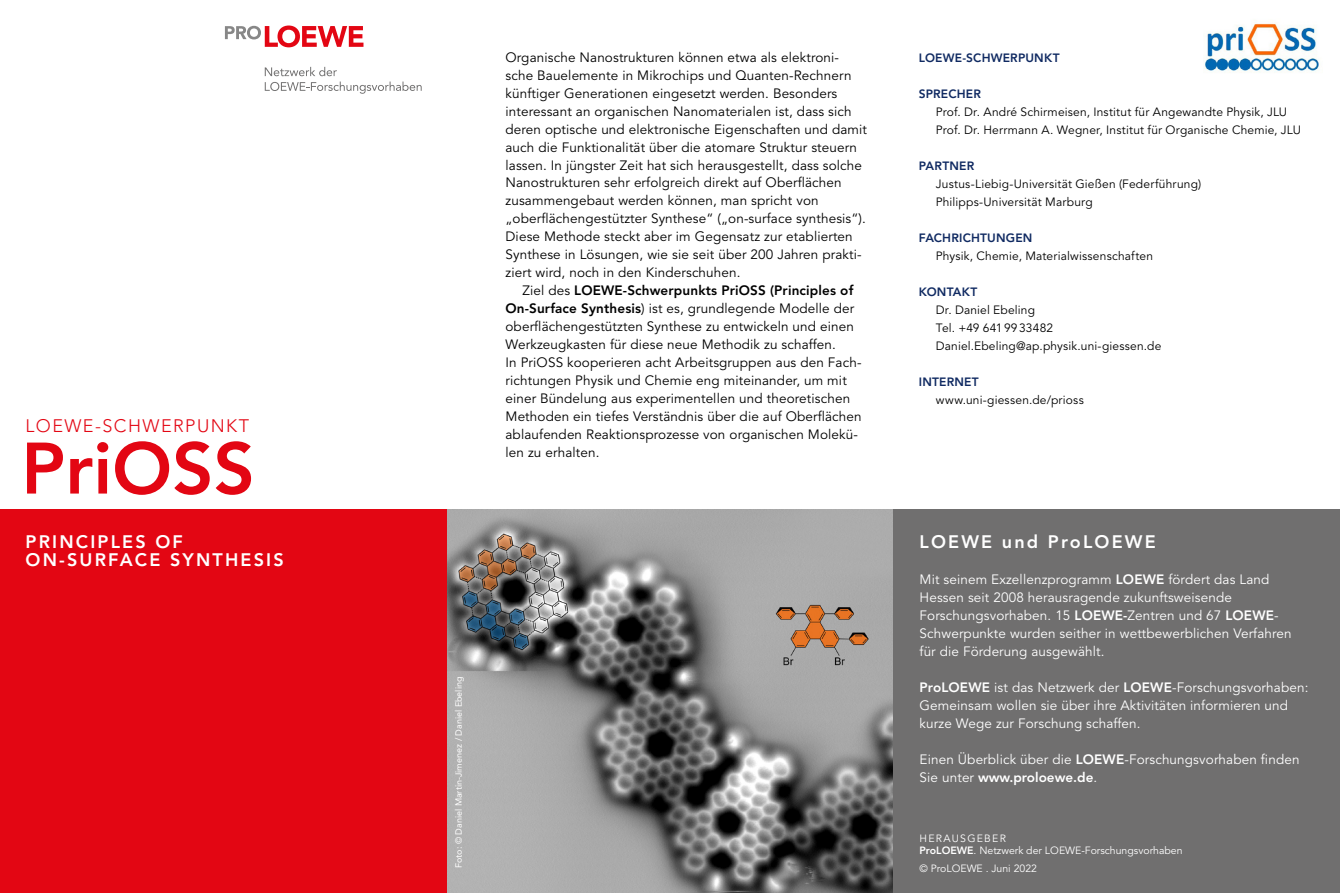
<style>
.page{position:relative;width:1340px;height:893px;background:#fff}
.page>*{position:absolute;margin:0;border:0;box-sizing:border-box;transform-origin:0 0}
.t1{font:800 72px "Avenir LT Std";color:#e30613}
.t2{font:800 18px/18px "Avenir LT Std";letter-spacing:.12em;color:#fff}
.t3{font:300 18px "Avenir LT Std";letter-spacing:.08em;color:#e30613}
.t4{font:13.5px/18px "Avenir LT Std";letter-spacing:.01em;color:#000}
.t5{font:13.5px/18px "Avenir LT Std";letter-spacing:.01em;color:#fff}
.t6{font:12px/18px "Avenir LT Std";letter-spacing:.015em;color:#000}
.t7{font:800 12px "Avenir LT Std";letter-spacing:.015em;color:#102a62}
.t8{font:10.5px/12px "Avenir LT Std";color:#fff}
.t9{font:9px "Avenir LT Std";color:#fff}
.s1{font-weight:800}
</style>
<div class="page">
<svg style="left:225px;top:26px;width:138px;height:21px"></svg>
<svg style="left:265px;top:67px;width:72px;height:9px"></svg>
<svg style="left:265px;top:82px;width:156px;height:12px"></svg>
<img style="left:446px;top:510px;width:447px;height:383px">
<div style="left:0;top:510px;width:446px;height:383px;background:#e30613"></div>
<div style="left:893px;top:510px;width:446px;height:383px;background:#706f6f"></div>
<img style="left:1204px;top:22px;width:115px;height:51px">
<h2 class="t3" style="left:26px;top:415px;width:225px">LOEWE-SCHWERPUNKT</h2>
<h1 class="t1" style="left:21px;top:426px;width:235px">PriOSS</h1>
<h2 class="t2" style="left:26px;top:532px;width:260px">PRINCIPLES OF<br>ON-SURFACE SYNTHESIS</h2>
<p class="t4" style="left:505px;top:48px;width:363px">Organische Nanostrukturen können etwa als elektroni&shy;sche Bauelemente in Mikrochips und Quanten-Rechnern künftiger Generationen eingesetzt werden. Besonders interessant an organischen Nanomaterialen ist, dass sich deren optische und elektronische Eigenschaften und damit auch die Funktionalität über die atomare Struktur steuern lassen. In jüngster Zeit hat sich herausgestellt, dass solche Nanostrukturen sehr erfolgreich direkt auf Oberflächen zusammengebaut werden können, man spricht von „oberflächengestützter Synthese“ („on-surface synthesis“).<br>Diese Methode steckt aber im Gegensatz zur etablierten Synthese in Lösungen, wie sie seit über 200 Jahren prakti&shy;ziert wird, noch in den Kinderschuhen.</p>
<p class="t4" style="left:505px;top:282px;width:358px;text-indent:17px">Ziel des <span class="s1">LOEWE-Schwerpunkts PriOSS (Principles of On-Surface Synthesis</span>) ist es, grundlegende Modelle der oberflächengestützten Synthese zu entwickeln und einen Werkzeugkasten für diese neue Methodik zu schaffen.<br>In PriOSS kooperieren acht Arbeitsgruppen aus den Fach&shy;richtungen Physik und Chemie eng miteinander, um mit einer Bündelung aus experimentellen und theoretischen Methoden ein tiefes Verständnis über die auf Oberflächen ablaufenden Reaktionsprozesse von organischen Molekü&shy;len zu erhalten.</p>
<p class="t9" style="left:453px;top:868px;width:193px;rotate:-90deg">Foto: © Daniel Martin-Jimenez / Daniel Ebeling</p>
<p class="t7" style="left:918px;top:50px;width:142px">LOEWE-SCHWERPUNKT</p>
<p class="t7" style="left:918px;top:86px;width:64px">SPRECHER</p>
<p class="t6" style="left:935px;top:103px;width:366px">Prof. Dr. André Schirmeisen, Institut für Angewandte Physik, JLU<br>Prof. Dr. Herrmann A. Wegner, Institut für Organische Chemie, JLU</p>
<p class="t7" style="left:918px;top:158px;width:57px">PARTNER</p>
<p class="t6" style="left:935px;top:175px;width:267px">Justus-Liebig-Universität Gießen (Federführung)<br>Philipps-Universität Marburg</p>
<p class="t7" style="left:918px;top:230px;width:115px">FACHRICHTUNGEN</p>
<p class="t6" style="left:935px;top:247px;width:219px">Physik, Chemie, Materialwissenschaften</p>
<p class="t7" style="left:918px;top:284px;width:60px">KONTAKT</p>
<p class="t6" style="left:935px;top:301px;width:227px">Dr. Daniel Ebeling<br>Tel. +49 6419933482<br>Daniel.Ebeling@ap.physik.uni-giessen.de</p>
<p class="t7" style="left:918px;top:374px;width:61px">INTERNET</p>
<p class="t6" style="left:935px;top:391px;width:149px">www.uni-giessen.de/prioss</p>
<h2 class="t2" style="left:919px;top:532px;width:238px">LOEWE und ProLOEWE</h2>
<p class="t5" style="left:919px;top:570px;width:374px">Mit seinem Exzellenzprogramm <span class="s1">LOEWE</span> fördert das Land Hessen seit 2008 herausragende zukunftsweisende Forschungsvorhaben. 15 <span class="s1">LOEWE-</span>Zentren und 67 <span class="s1">LOEWE</span>-Schwerpunkte wurden seither in wettbewerblichen Verfahren für die Förderung ausgewählt.</p>
<p class="t5" style="left:919px;top:678px;width:390px"><span class="s1">ProLOEWE</span> ist das Netzwerk der <span class="s1">LOEWE</span>-Forschungsvorhaben:<br>Gemeinsam wollen sie über ihre Aktivitäten informieren und kurze Wege zur Forschung schaffen.</p>
<p class="t5" style="left:919px;top:750px;width:381px">Einen Überblick über die <span class="s1">LOEWE</span>-Forschungsvorhaben finden<br>Sie unter <span class="s1">www.proloewe.de</span>.</p>
<p class="t8" style="left:919px;top:832px;width:264px">HERAUSGEBER<br><span class="s1">ProLOEWE</span>. Netzwerk der LOEWE-Forschungsvorhaben</p>
<p class="t8" style="left:919px;top:862px;width:119px">© ProLOEWE . Juni 2022</p>
</div>
